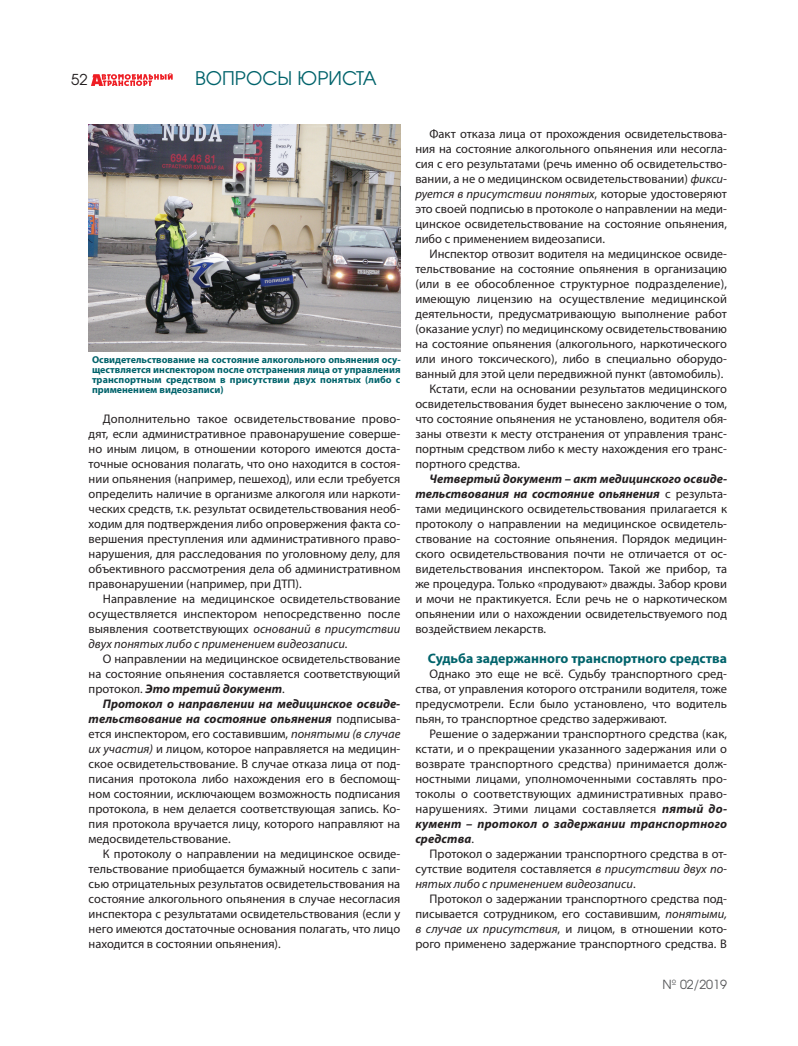
<style>
.page{position:relative;width:798px;height:1046px;background:#fff}
.page>*{position:absolute;margin:0;border:0;box-sizing:border-box;transform-origin:0 0}
.Колонтитулы{font:18.75px "AG Avalanche C";color:#00636b}
.t1{font:15px "AG Avalanche C";color:#231f20}
.Subtitle{font:700 13.75px "Myriad Pro";color:#00636b}
.t2{font:12.5px/15px "Myriad Pro";color:#231f20;text-align:justify}
.t3{font:12.5px "AG Avalanche C";color:#57585a}
.Podpis{font:700 10px/10px "Myriad Pro";color:#00636b;text-align:justify}
.s1{font-style:italic}
.s2{font-weight:700;font-style:italic}
</style>
<div class="page">
<svg style="left:91px;top:73px;width:82px;height:13px"></svg>
<img style="left:89px;top:124px;width:311px;height:227px">
<p class="t1" style="left:71px;top:70px;width:18px">52</p>
<p class="Колонтитулы" style="left:195px;top:67px;width:183px">ВОПРОСЫ ЮРИСТА</p>
<p class="Podpis" style="left:92px;top:354px;width:310px">Освидетельствование на состояние алкогольного опьянения осу&shy;ществляется инспектором после отстранения лица от управления транспортным средством в присутствии двух понятых (либо с применением видеозаписи)</p>
<p class="t2" style="left:89px;top:411px;width:313px;text-indent:14px">Дополнительно такое освидетельствование прово&shy;дят, если административное правонарушение соверше&shy;но иным лицом, в отношении которого имеются доста&shy;точные основания полагать, что оно находится в состоя&shy;нии опьянения (например, пешеход), или если требуется определить наличие в организме алкоголя или наркоти&shy;ческих средств, т.к. результат освидетельствования необ&shy;ходим для подтверждения либо опровержения факта со&shy;вершения преступления или административного право&shy;нарушения, для расследования по уголовному делу, для объективного рассмотрения дела об административном правонарушении (например, при ДТП).</p>
<p class="t2" style="left:89px;top:591px;width:313px;text-indent:14px">Направление на медицинское освидетельствование осуществляется инспектором непосредственно после выявления соответствующих <span class="s1">оснований в присутствии двух понятых либо с применением видеозаписи.</span></p>
<p class="t2" style="left:89px;top:651px;width:313px;text-indent:14px">О направлении на медицинское освидетельствование на состояние опьянения составляется соответствующий протокол. <span class="s2">Это третий документ</span>.</p>
<p class="t2" style="left:89px;top:696px;width:313px;text-indent:14px"><span class="s2">Протокол о направлении на медицинское освиде&shy;тельствование на состояние опьянения</span> подписыва&shy;ется инспектором, его составившим, <span class="s1">понятыми (в случае их участия)</span> и лицом, которое направляется на медицин&shy;ское освидетельствование. В случае отказа лица от под&shy;писания протокола либо нахождения его в беспомощ&shy;ном состоянии, исключающем возможность подписания протокола, в нем делается соответствующая запись. Ко&shy;пия протокола вручается лицу, которого направляют на медосвидетельствование.</p>
<p class="t2" style="left:89px;top:846px;width:313px;text-indent:14px">К протоколу о направлении на медицинское освиде&shy;тельствование приобщается бумажный носитель с запи&shy;сью отрицательных результатов освидетельствования на состояние алкогольного опьянения в случае несогласия инспектора с результатами освидетельствования (если у него имеются достаточные основания полагать, что лицо находится в состоянии опьянения).</p>
<p class="t2" style="left:415px;top:126px;width:313px;text-indent:14px">Факт отказа лица от прохождения освидетельствова&shy;ния на состояние алкогольного опьянения или несогла&shy;сия с его результатами (речь именно об освидетельство&shy;вании, а не о медицинском освидетельствовании) <span class="s1">фикси&shy;руется в присутствии понятых</span>, которые удостоверяют это своей подписью в протоколе о направлении на меди&shy;цинское освидетельствование на состояние опьянения, либо с применением видеозаписи.</p>
<p class="t2" style="left:415px;top:246px;width:313px;text-indent:14px">Инспектор отвозит водителя на медицинское освиде&shy;тельствование на состояние опьянения в организацию (или в ее обособленное структурное подразделение), имеющую лицензию на осуществление медицинской деятельности, предусматривающую выполнение работ (оказание услуг) по медицинскому освидетельствованию на состояние опьянения (алкогольного, наркотического или иного токсического), либо в специально оборудо&shy;ванный для этой цели передвижной пункт (автомобиль).</p>
<p class="t2" style="left:415px;top:381px;width:313px;text-indent:14px">Кстати, если на основании результатов медицинского освидетельствования будет вынесено заключение о том, что состояние опьянения не установлено, водителя обя&shy;заны отвезти к месту отстранения от управления транс&shy;портным средством либо к месту нахождения его транс&shy;портного средства.</p>
<p class="t2" style="left:415px;top:471px;width:313px;text-indent:14px"><span class="s2">Четвертый документ – акт медицинского освиде&shy;тельствования на состояние опьянения</span> с результа&shy;тами медицинского освидетельствования прилагается к протоколу о направлении на медицинское освидетель&shy;ствование на состояние опьянения. Порядок медицин&shy;ского освидетельствования почти не отличается от ос&shy;видетельствования инспектором. Такой же прибор, та же процедура. Только «продувают» дважды. Забор крови и мочи не практикуется. Если речь не о наркотическом опьянении или о нахождении освидетельствуемого под воздействием лекарств.</p>
<p class="Subtitle" style="left:427px;top:649px;width:301px">Судьба задержанного транспортного средства</p>
<p class="t2" style="left:415px;top:666px;width:313px;text-indent:14px">Однако это еще не всё. Судьбу транспортного сред&shy;ства, от управления которого отстранили водителя, тоже предусмотрели. Если было установлено, что водитель пьян, то транспортное средство задерживают.</p>
<p class="t2" style="left:415px;top:726px;width:313px;text-indent:14px">Решение о задержании транспортного средства (как, кстати, и о прекращении указанного задержания или о возврате транспортного средства) принимается долж&shy;ностными лицами, уполномоченными составлять про&shy;токолы о соответствующих административных право&shy;нарушениях. Этими лицами составляется <span class="s2">пятый до&shy;кумент – протокол о задержании транспортного средства</span>.</p>
<p class="t2" style="left:415px;top:846px;width:313px;text-indent:14px">Протокол о задержании транспортного средства в от&shy;сутствие водителя составляется <span class="s1">в присутствии двух по&shy;нятых либо с применением видеозаписи</span>.</p>
<p class="t2" style="left:415px;top:891px;width:313px;text-indent:14px">Протокол о задержании транспортного средства под&shy;писывается сотрудником, его составившим, <span class="s1">понятыми, в случае их присутствия</span>, и лицом, в отношении кото&shy;рого применено задержание транспортного средства. В</p>
<p class="t3" style="left:662px;top:976px;width:66px">№ 02/2019</p>
</div>
